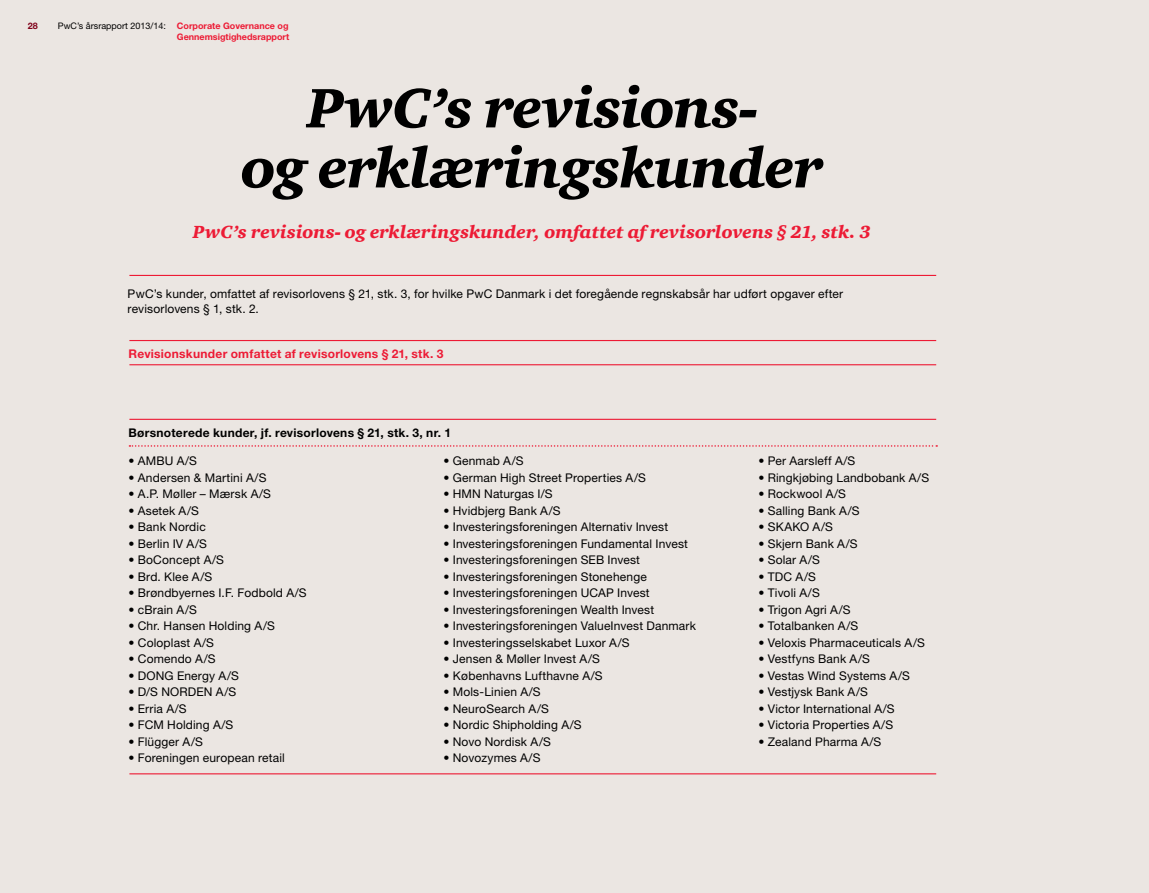
<style>
.page{position:relative;width:1149px;height:893px;background:#fff}
.page>*{position:absolute;margin:0;border:0;box-sizing:border-box;transform-origin:0 0}
.t1{font:italic 900 57px "ITC Charter Com";letter-spacing:-.015em;color:#000}
.t2{font:italic 900 18px "ITC Charter Com";letter-spacing:.005em;color:#ed1b35}
.Tabeltekst{font:12px/15px "Helvetica Neue LT Pro";letter-spacing:.015em;color:#000}
.Tabeltekst-2{font:700 12px "Helvetica Neue LT Pro";letter-spacing:.025em;color:#000}
.Tabeltekst-3{font:700 12px "Helvetica Neue LT Pro";letter-spacing:.02em;color:#ed1b35}
.t3{font:9px "Helvetica Neue LT Pro";color:#000}
.t4{font:700 9px "Helvetica Neue LT Pro";color:#ed1b35}
.t5{font:700 9px "Helvetica Neue LT Pro";color:#80021a}
.s1{font-weight:700;color:#ed1b35}
</style>
<div class="page">
<div style="left:0;top:0;width:1148px;height:893px;background:#ebe6e2"></div>
<hr style="left:129px;top:364px;width:806px;height:1px;background:#ed1b35">
<hr style="left:129px;top:773px;width:806px;height:1px;background:#ed1b35">
<svg style="left:129px;top:445px;width:807px;height:2px"></svg>
<hr style="left:129px;top:419px;width:806px;height:1px;background:#ed1b35">
<hr style="left:129px;top:340px;width:806px;height:1px;background:#ed1b35">
<hr style="left:129px;top:275px;width:806px;height:1px;background:#ed1b35">
<p class="t5" style="left:28px;top:20px;width:12px">28</p>
<p class="t3" style="left:58px;top:21px;width:232px">PwC’s årsrapport 2013/14: <span class="s1">Corporate Governance og</span></p>
<p class="t4" style="left:177px;top:31px;width:114px">Gennemsigtighedsrapport</p>
<p class="t1" style="left:307px;top:73px;width:453px">PwC’s revisions-</p>
<p class="t1" style="left:241px;top:133px;width:583px">og erklæringskunder</p>
<p class="t2" style="left:193px;top:221px;width:679px">PwC’s revisions- og erklæringskunder, omfattet af revisorlovens § 21, stk. 3</p>
<p class="Tabeltekst" style="left:128px;top:286px;width:717px">PwC’s kunder, omfattet af revisorlovens § 21, stk. 3, for hvilke PwC Danmark i det foregående regnskabsår har udført opgaver efter revisorlovens § 1, stk. 2.</p>
<p class="Tabeltekst-3" style="left:128px;top:346px;width:316px">Revisionskunder omfattet af revisorlovens § 21, stk. 3</p>
<p class="Tabeltekst-2" style="left:128px;top:425px;width:324px">Børsnoterede kunder, jf. revisorlovens § 21, stk. 3, nr. 1</p>
<p class="Tabeltekst" style="left:128px;top:453px;width:70px">• AMBU A/S</p>
<p class="Tabeltekst" style="left:128px;top:470px;width:139px">• Andersen &amp; Martini A/S</p>
<p class="Tabeltekst" style="left:128px;top:486px;width:144px">• A.P. Møller – Mærsk A/S</p>
<p class="Tabeltekst" style="left:128px;top:503px;width:72px">• Asetek A/S</p>
<p class="Tabeltekst" style="left:128px;top:519px;width:79px">• Bank Nordic</p>
<p class="Tabeltekst" style="left:128px;top:536px;width:80px">• Berlin IV A/S</p>
<p class="Tabeltekst" style="left:128px;top:552px;width:97px">• BoConcept A/S</p>
<p class="Tabeltekst" style="left:128px;top:569px;width:85px">• Brd. Klee A/S</p>
<p class="Tabeltekst" style="left:128px;top:585px;width:180px">• Brøndbyernes I.F. Fodbold A/S</p>
<p class="Tabeltekst" style="left:128px;top:602px;width:70px">• cBrain A/S</p>
<p class="Tabeltekst" style="left:128px;top:618px;width:148px">• Chr. Hansen Holding A/S</p>
<p class="Tabeltekst" style="left:128px;top:635px;width:87px">• Coloplast A/S</p>
<p class="Tabeltekst" style="left:128px;top:651px;width:88px">• Comendo A/S</p>
<p class="Tabeltekst" style="left:128px;top:668px;width:112px">• DONG Energy A/S</p>
<p class="Tabeltekst" style="left:128px;top:684px;width:109px">• D/S NORDEN A/S</p>
<p class="Tabeltekst" style="left:128px;top:701px;width:60px">• Erria A/S</p>
<p class="Tabeltekst" style="left:128px;top:717px;width:106px">• FCM Holding A/S</p>
<p class="Tabeltekst" style="left:128px;top:734px;width:76px">• Flügger A/S</p>
<p class="Tabeltekst" style="left:128px;top:750px;width:158px">• Foreningen european retail</p>
<p class="Tabeltekst" style="left:443px;top:453px;width:81px">• Genmab A/S</p>
<p class="Tabeltekst" style="left:443px;top:470px;width:204px">• German High Street Properties A/S</p>
<p class="Tabeltekst" style="left:443px;top:486px;width:111px">• HMN Naturgas I/S</p>
<p class="Tabeltekst" style="left:443px;top:503px;width:119px">• Hvidbjerg Bank A/S</p>
<p class="Tabeltekst" style="left:443px;top:519px;width:226px">• Investeringsforeningen Alternativ Invest</p>
<p class="Tabeltekst" style="left:443px;top:536px;width:246px">• Investeringsforeningen Fundamental Invest</p>
<p class="Tabeltekst" style="left:443px;top:552px;width:198px">• Investeringsforeningen SEB Invest</p>
<p class="Tabeltekst" style="left:443px;top:569px;width:205px">• Investeringsforeningen Stonehenge</p>
<p class="Tabeltekst" style="left:443px;top:585px;width:208px">• Investeringsforeningen UCAP Invest</p>
<p class="Tabeltekst" style="left:443px;top:602px;width:212px">• Investeringsforeningen Wealth Invest</p>
<p class="Tabeltekst" style="left:443px;top:618px;width:254px">• Investeringsforeningen ValueInvest Danmark</p>
<p class="Tabeltekst" style="left:443px;top:635px;width:187px">• Investeringsselskabet Luxor A/S</p>
<p class="Tabeltekst" style="left:443px;top:651px;width:158px">• Jensen &amp; Møller Invest A/S</p>
<p class="Tabeltekst" style="left:443px;top:668px;width:161px">• Københavns Lufthavne A/S</p>
<p class="Tabeltekst" style="left:443px;top:684px;width:99px">• Mols-Linien A/S</p>
<p class="Tabeltekst" style="left:443px;top:701px;width:107px">• NeuroSearch A/S</p>
<p class="Tabeltekst" style="left:443px;top:717px;width:140px">• Nordic Shipholding A/S</p>
<p class="Tabeltekst" style="left:443px;top:734px;width:109px">• Novo Nordisk A/S</p>
<p class="Tabeltekst" style="left:443px;top:750px;width:98px">• Novozymes A/S</p>
<p class="Tabeltekst" style="left:758px;top:453px;width:98px">• Per Aarsleff A/S</p>
<p class="Tabeltekst" style="left:758px;top:470px;width:172px">• Ringkjøbing Landbobank A/S</p>
<p class="Tabeltekst" style="left:758px;top:486px;width:89px">• Rockwool A/S</p>
<p class="Tabeltekst" style="left:758px;top:503px;width:103px">• Salling Bank A/S</p>
<p class="Tabeltekst" style="left:758px;top:519px;width:76px">• SKAKO A/S</p>
<p class="Tabeltekst" style="left:758px;top:536px;width:101px">• Skjern Bank A/S</p>
<p class="Tabeltekst" style="left:758px;top:552px;width:63px">• Solar A/S</p>
<p class="Tabeltekst" style="left:758px;top:569px;width:59px">• TDC A/S</p>
<p class="Tabeltekst" style="left:758px;top:585px;width:63px">• Tivoli A/S</p>
<p class="Tabeltekst" style="left:758px;top:602px;width:94px">• Trigon Agri A/S</p>
<p class="Tabeltekst" style="left:758px;top:618px;width:101px">• Totalbanken A/S</p>
<p class="Tabeltekst" style="left:758px;top:635px;width:168px">• Veloxis Pharmaceuticals A/S</p>
<p class="Tabeltekst" style="left:758px;top:651px;width:113px">• Vestfyns Bank A/S</p>
<p class="Tabeltekst" style="left:758px;top:668px;width:153px">• Vestas Wind Systems A/S</p>
<p class="Tabeltekst" style="left:758px;top:684px;width:111px">• Vestjysk Bank A/S</p>
<p class="Tabeltekst" style="left:758px;top:701px;width:138px">• Victor International A/S</p>
<p class="Tabeltekst" style="left:758px;top:717px;width:136px">• Victoria Properties A/S</p>
<p class="Tabeltekst" style="left:758px;top:734px;width:124px">• Zealand Pharma A/S</p>
</div>
